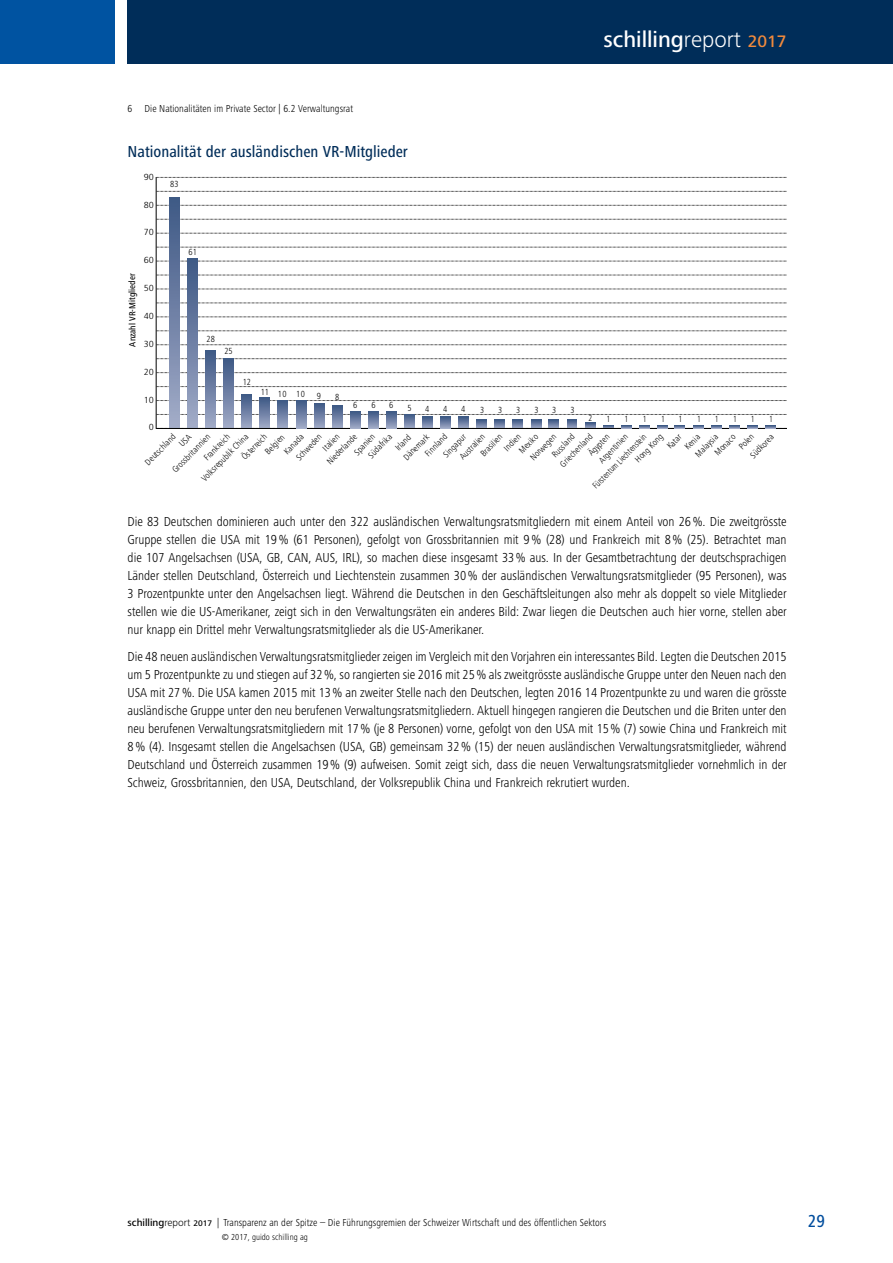
<style>
.page{position:relative;width:893px;height:1263px;background:#fff}
.page>*{position:absolute;margin:0;border:0;box-sizing:border-box;transform-origin:0 0}
.t1{font:500 22.95px "Frutiger Next Pro";color:#fff}
.t2{font:500 condensed 18px "Frutiger Next Pro";color:#004d9d}
.t3{font:500 condensed 16.5px "Frutiger Next Pro";color:#002d59}
.t4{font:300 condensed 13.5px/18px "Frutiger Next Pro";letter-spacing:-.005em;color:#000;text-align:justify}
.t5{font:300 condensed 10.5px "Frutiger Next Pro";color:#000}
.t6{font:300 condensed 9.15px/12.8px "Frutiger Next Pro";color:#000}
.t7{font:300 condensed 9.15px "Frutiger Next Pro";color:#000;scale:.91 1}
.t8{font:500 condensed 9.15px "Frutiger Next Pro";letter-spacing:-.005em;color:#000}
.t9{font:300 condensed 9.15px "Frutiger Next Pro";color:#000;scale:1.2 1}
.t10{font:300 condensed 9.15px "Frutiger Next Pro";color:#000;scale:.92 1}
.t11{font:300 condensed 9px "Frutiger Next Pro";color:#000}
.s1{font-weight:300}
.s2{font-size:17.25px;color:#f18a3d}
.s3{font-weight:500;font-stretch:normal}
.s4{font-stretch:normal}
.s5{font-weight:500;font-stretch:normal;font-size:8.4px}
</style>
<div class="page">
<div style="left:0;top:0;width:115px;height:64px;background:#0053a1"></div>
<div style="left:128px;top:0;width:765px;height:64px;background:#002d59"></div>
<hr style="left:156px;top:177px;width:1px;height:252px;background:#000">
<svg style="left:156px;top:400px;width:631px;height:1px"></svg>
<svg style="left:156px;top:386px;width:631px;height:1px"></svg>
<svg style="left:156px;top:372px;width:631px;height:1px"></svg>
<svg style="left:156px;top:358px;width:631px;height:1px"></svg>
<svg style="left:156px;top:344px;width:631px;height:1px"></svg>
<svg style="left:156px;top:331px;width:631px;height:1px"></svg>
<svg style="left:156px;top:317px;width:631px;height:1px"></svg>
<svg style="left:156px;top:303px;width:631px;height:1px"></svg>
<svg style="left:156px;top:289px;width:631px;height:1px"></svg>
<svg style="left:156px;top:275px;width:631px;height:1px"></svg>
<svg style="left:156px;top:261px;width:631px;height:1px"></svg>
<svg style="left:156px;top:247px;width:631px;height:1px"></svg>
<svg style="left:156px;top:233px;width:631px;height:1px"></svg>
<svg style="left:156px;top:219px;width:631px;height:1px"></svg>
<svg style="left:156px;top:205px;width:631px;height:1px"></svg>
<svg style="left:156px;top:191px;width:631px;height:1px"></svg>
<svg style="left:156px;top:177px;width:631px;height:1px"></svg>
<svg style="left:169px;top:198px;width:10px;height:216px;background:#6c7ea3"></svg>
<svg style="left:206px;top:350px;width:10px;height:64px"></svg>
<svg style="left:188px;top:259px;width:9px;height:155px"></svg>
<svg style="left:224px;top:359px;width:10px;height:55px"></svg>
<svg style="left:242px;top:395px;width:10px;height:19px"></svg>
<svg style="left:260px;top:397px;width:10px;height:17px"></svg>
<svg style="left:278px;top:400px;width:10px;height:14px"></svg>
<svg style="left:314px;top:403px;width:10px;height:11px"></svg>
<svg style="left:332px;top:406px;width:10px;height:8px"></svg>
<div style="left:350px;top:411px;width:10px;height:17px;background:#445f89"></div>
<svg style="left:296px;top:400px;width:10px;height:14px"></svg>
<div style="left:368px;top:411px;width:10px;height:17px;background:#445f89"></div>
<div style="left:386px;top:411px;width:10px;height:17px;background:#445f89"></div>
<svg style="left:156px;top:414px;width:631px;height:15px"></svg>
<h1 class="t1" style="left:603px;top:27px;width:185px">schilling<span class="s1">report</span> <span class="s2">2017</span></h1>
<p class="t5" style="left:128px;top:103px;width:227px">6 Die Nationalitäten im Private Sector | 6.2 Verwaltungsrat</p>
<p class="t3" style="left:128px;top:142px;width:282px">Nationalität der ausländischen VR-Mitglieder</p>
<p class="t9" style="left:144px;top:171px;width:10px">90</p>
<p class="t9" style="left:144px;top:199px;width:10px">80</p>
<p class="t9" style="left:144px;top:227px;width:10px">70</p>
<p class="t9" style="left:144px;top:255px;width:10px">60</p>
<p class="t8" style="left:127px;top:347px;width:75px;rotate:-90deg">Anzahl VR-Mitglieder</p>
<p class="t9" style="left:144px;top:283px;width:10px">50</p>
<p class="t9" style="left:144px;top:311px;width:10px">40</p>
<p class="t9" style="left:144px;top:339px;width:10px">30</p>
<p class="t9" style="left:144px;top:366px;width:10px">20</p>
<p class="t9" style="left:144px;top:394px;width:10px">10</p>
<p class="t9" style="left:149px;top:422px;width:6px">0</p>
<p class="t6" style="left:170px;top:178px;width:10px">83</p>
<p class="t6" style="left:189px;top:246px;width:10px">61</p>
<p class="t6" style="left:207px;top:333px;width:10px">28</p>
<p class="t6" style="left:224px;top:344px;width:10px">25</p>
<p class="t6" style="left:243px;top:376px;width:10px">12</p>
<p class="t6" style="left:261px;top:387px;width:28px">11 10</p>
<p class="t6" style="left:317px;top:390px;width:6px">9</p>
<p class="t6" style="left:335px;top:390px;width:6px">8</p>
<p class="t6" style="left:296px;top:388px;width:10px">10</p>
<p class="t6" style="left:353px;top:398px;width:6px">6</p>
<p class="t6" style="left:371px;top:398px;width:6px">6</p>
<p class="t6" style="left:389px;top:398px;width:6px">6</p>
<p class="t6" style="left:407px;top:401px;width:6px">5</p>
<p class="t6" style="left:425px;top:403px;width:6px">4</p>
<p class="t6" style="left:480px;top:404px;width:6px">3</p>
<p class="t6" style="left:498px;top:404px;width:6px">3</p>
<p class="t6" style="left:516px;top:404px;width:6px">3</p>
<p class="t6" style="left:534px;top:404px;width:6px">3</p>
<p class="t6" style="left:552px;top:404px;width:6px">3</p>
<p class="t6" style="left:570px;top:404px;width:6px">3</p>
<p class="t6" style="left:443px;top:403px;width:6px">4</p>
<p class="t6" style="left:461px;top:403px;width:6px">4</p>
<p class="t10" style="left:588px;top:413px;width:6px">2</p>
<p class="t10" style="left:607px;top:414px;width:6px">1</p>
<p class="t10" style="left:625px;top:414px;width:6px">1</p>
<p class="t10" style="left:643px;top:414px;width:6px">1</p>
<p class="t10" style="left:661px;top:414px;width:6px">1</p>
<p class="t10" style="left:678px;top:414px;width:6px">1</p>
<p class="t10" style="left:697px;top:414px;width:6px">1</p>
<p class="t10" style="left:715px;top:414px;width:6px">1</p>
<p class="t10" style="left:733px;top:414px;width:6px">1</p>
<p class="t10" style="left:751px;top:414px;width:6px">1</p>
<p class="t10" style="left:769px;top:414px;width:6px">1</p>
<p class="t6" style="left:413px;top:441px;width:29px;text-indent:-18px;rotate:-45deg">Dänemark<br>Finnland</p>
<p class="t6" style="left:632px;top:456px;width:37px;rotate:-45deg">Hong Kong</p>
<p class="t6" style="left:169px;top:433px;width:15px;line-height:10.9px;text-indent:-37px;rotate:-45deg">Deutschland<br>USA</p>
<p class="t6" style="left:201px;top:454px;width:34px;rotate:-45deg">Frankreich</p>
<p class="t6" style="left:549px;top:451px;width:30px;rotate:-45deg">Russland</p>
<p class="t6" style="left:736px;top:443px;width:19px;rotate:-45deg">Polen</p>
<p class="t6" style="left:557px;top:461px;width:44px;rotate:-45deg">Griechenland</p>
<p class="t6" style="left:239px;top:454px;width:34px;rotate:-45deg">Österreich</p>
<p class="t6" style="left:392px;top:444px;width:20px;rotate:-45deg">Irland</p>
<p class="t6" style="left:440px;top:451px;width:30px;rotate:-45deg">Singapur</p>
<p class="t6" style="left:672px;top:434px;width:19px;text-indent:-12px;rotate:-45deg">Katar<br>Kenia</p>
<p class="t6" style="left:198px;top:475px;width:64px;rotate:-45deg">Volksrepublik China</p>
<p class="t6" style="left:516px;top:447px;width:25px;rotate:-45deg">Mexiko</p>
<p class="t6" style="left:703px;top:440px;width:28px;text-indent:-15px;rotate:-45deg">Malaysia<br>Monaco</p>
<p class="t6" style="left:747px;top:452px;width:31px;rotate:-45deg">Südkorea</p>
<p class="t6" style="left:262px;top:448px;width:25px;rotate:-45deg">Belgien</p>
<p class="t6" style="left:342px;top:440px;width:27px;text-indent:-26px;rotate:-45deg">Niederlande<br>Spanien</p>
<p class="t7" style="left:590px;top:483px;width:81px;rotate:-45deg">Fürstentum Liechtenstein</p>
<p class="t6" style="left:281px;top:448px;width:26px;rotate:-45deg">Kanada</p>
<p class="t6" style="left:527px;top:454px;width:35px;rotate:-45deg">Norwegen</p>
<p class="t6" style="left:365px;top:452px;width:31px;rotate:-45deg">Südafrika</p>
<p class="t6" style="left:477px;top:450px;width:28px;rotate:-45deg">Brasilien</p>
<p class="t6" style="left:293px;top:454px;width:34px;rotate:-45deg">Schweden</p>
<p class="t6" style="left:585px;top:450px;width:28px;rotate:-45deg">Ägypten</p>
<p class="t6" style="left:596px;top:457px;width:39px;rotate:-45deg">Argentinien</p>
<p class="t6" style="left:169px;top:466px;width:52px;rotate:-45deg">Grossbritannien</p>
<p class="t6" style="left:320px;top:445px;width:21px;rotate:-45deg">Italien</p>
<p class="t6" style="left:501px;top:445px;width:22px;rotate:-45deg">Indien</p>
<p class="t6" style="left:457px;top:453px;width:33px;rotate:-45deg">Australien</p>
<p class="t4" style="left:128px;top:513px;width:661px">Die 83 Deutschen dominieren auch unter den 322 ausländischen Verwaltungsratsmitgliedern mit einem Anteil von 26%. Die zweitgrösste Gruppe stellen die USA mit 19% (61 Personen), gefolgt von Grossbritannien mit 9% (28) und Frankreich mit 8% (25). Betrachtet man die 107 Angelsachsen (USA, GB, CAN, AUS, IRL), so machen diese insgesamt 33% aus. In der Gesamtbetrachtung der deutschsprachigen Länder stellen Deutschland, Österreich und Liechtenstein zusammen 30% der ausländischen Verwaltungsratsmitglieder (95 Personen), was 3 Prozentpunkte unter den Angelsachsen liegt. Während die Deutschen in den Geschäftsleitungen also mehr als doppelt so viele Mitglieder stellen wie die US-Amerikaner, zeigt sich in den Verwaltungsräten ein anderes Bild: Zwar liegen die Deutschen auch hier vorne, stellen aber nur knapp ein Drittel mehr Verwaltungsratsmitglieder als die US-Amerikaner.</p>
<p class="t4" style="left:128px;top:648px;width:661px">Die 48 neuen ausländischen Verwaltungsratsmitglieder zeigen im Vergleich mit den Vorjahren ein interessantes Bild. Legten die Deutschen 2015 um 5 Prozentpunkte zu und stiegen auf 32%, so rangierten sie 2016 mit 25% als zweitgrösste ausländische Gruppe unter den Neuen nach den USA mit 27%. Die USA kamen 2015 mit 13% an zweiter Stelle nach den Deutschen, legten 2016 14 Prozentpunkte zu und waren die grösste ausländische Gruppe unter den neu berufenen Verwaltungsratsmitgliedern. Aktuell hingegen rangieren die Deutschen und die Briten unter den neu berufenen Verwaltungsratsmitgliedern mit 17% (je 8 Personen) vorne, gefolgt von den USA mit 15% (7) sowie China und Frankreich mit 8% (4). Insgesamt stellen die Angelsachsen (USA, GB) gemeinsam 32% (15) der neuen ausländischen Verwaltungsratsmitglieder, während Deutschland und Österreich zusammen 19% (9) aufweisen. Somit zeigt sich, dass die neuen Verwaltungsratsmitglieder vornehmlich in der Schweiz, Grossbritannien, den USA, Deutschland, der Volksrepublik China und Frankreich rekrutiert wurden.</p>
<p class="t5" style="left:128px;top:1216px;width:480px"><span class="s3">schilling</span><span class="s4">report</span> <span class="s5">2017</span> | Transparenz an der Spitze – Die Führungsgremien der Schweizer Wirtschaft und des öffentlichen Sektors</p>
<h2 class="t2" style="left:808px;top:1211px;width:19px">29</h2>
<p class="t11" style="left:222px;top:1232px;width:88px">© 2017, guido schilling ag</p>
</div>
